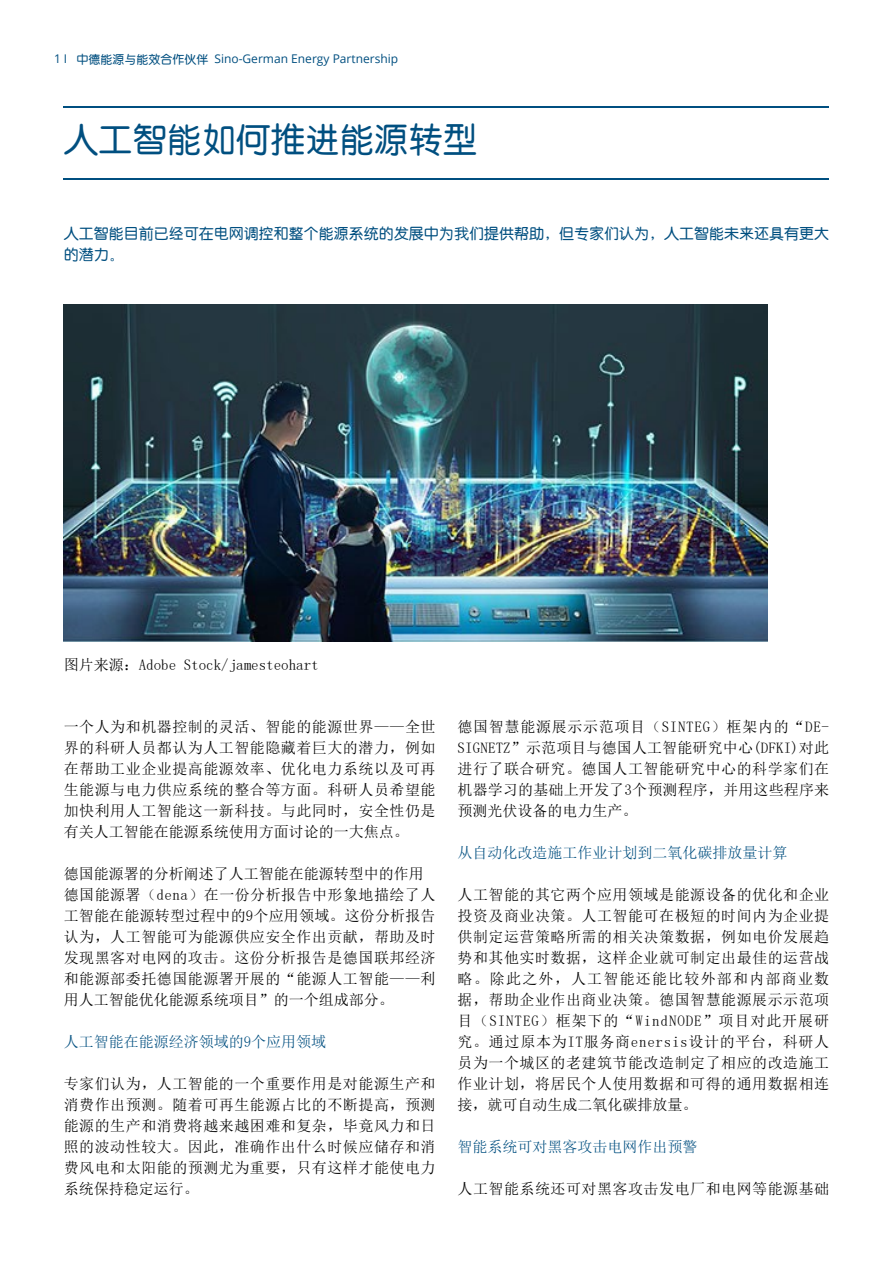
<style>
.page{position:relative;width:893px;height:1263px;background:#fff}
.page>*{position:absolute;margin:0;border:0;box-sizing:border-box;transform-origin:0 0}
.t1{font:34.5px "H Ye 3 gj";color:#004f80}
.t2{font:15px/21px "Sim Sun";letter-spacing:.03em;color:#000;text-align:justify}
.t3{font:15px "Sim Sun";color:#004f80}
.t4{font:15px/21px "H Ye 3 gj";color:#004f80}
.t5{font:15px "Sim Sun";color:#000}
.t6{font:12px "Open Sans";color:#004f80}
.s1{font-family:"H Ye 3 gj"}
</style>
<div class="page">
<hr style="left:64px;top:106px;width:765px;height:2px;background:#004f80">
<hr style="left:64px;top:179px;width:765px;height:1px;background:#004f80">
<img style="left:64px;top:304px;width:704px;height:337px">
<p class="t6" style="left:54px;top:51px;width:346px">1 I <span class="s1">中德能源与能效合作伙伴</span> Sino-German Energy Partnership</p>
<h1 class="t1" style="left:64px;top:123px;width:416px">人工智能如何推进能源转型</h1>
<p class="t4" style="left:64px;top:223px;width:767px">人工智能目前已经可在电网调控和整个能源系统的发展中为我们提供帮助，但专家们认为，人工智能未来还具有更大的潜力。</p>
<p class="t5" style="left:64px;top:657px;width:256px">图片来源：Adobe Stock/jamesteohart</p>
<p class="t2" style="left:64px;top:716px;width:373px">一个人为和机器控制的灵活、智能的能源世界——全世界的科研人员都认为人工智能隐藏着巨大的潜力，例如在帮助工业企业提高能源效率、优化电力系统以及可再生能源与电力供应系统的整合等方面。科研人员希望能加快利用人工智能这一新科技。与此同时，安全性仍是有关人工智能在能源系统使用方面讨论的一大焦点。</p>
<p class="t2" style="left:64px;top:863px;width:373px;text-align:left">德国能源署的分析阐述了人工智能在能源转型中的作用德国能源署（dena）在一份分析报告中形象地描绘了人工智能在能源转型过程中的9个应用领域。这份分析报告认为，人工智能可为能源供应安全作出贡献，帮助及时发现黑客对电网的攻击。这份分析报告是德国联邦经济和能源部委托德国能源署开展的“能源人工智能——利用人工智能优化能源系统项目”的一个组成部分。</p>
<p class="t3" style="left:64px;top:1034px;width:264px">人工智能在能源经济领域的9个应用领域</p>
<p class="t2" style="left:64px;top:1073px;width:373px">专家们认为，人工智能的一个重要作用是对能源生产和消费作出预测。随着可再生能源占比的不断提高，预测能源的生产和消费将越来越困难和复杂，毕竟风力和日照的波动性较大。因此，准确作出什么时候应储存和消费风电和太阳能的预测尤为重要，只有这样才能使电力系统保持稳定运行。</p>
<p class="t2" style="left:457px;top:716px;width:373px">德国智慧能源展示示范项目（SINTEG）框架内的“DE-SIGNETZ”示范项目与德国人工智能研究中心(DFKI)对此进行了联合研究。德国人工智能研究中心的科学家们在机器学习的基础上开发了3个预测程序，并用这些程序来预测光伏设备的电力生产。</p>
<p class="t3" style="left:457px;top:845px;width:331px">从自动化改造施工作业计划到二氧化碳排放量计算</p>
<p class="t2" style="left:457px;top:884px;width:373px">人工智能的其它两个应用领域是能源设备的优化和企业投资及商业决策。人工智能可在极短的时间内为企业提供制定运营策略所需的相关决策数据，例如电价发展趋势和其他实时数据，这样企业就可制定出最佳的运营战略。除此之外，人工智能还能比较外部和内部商业数据，帮助企业作出商业决策。德国智慧能源展示示范项目（SINTEG）框架下的“WindNODE”项目对此开展研究。通过原本为IT服务商enersis设计的平台，科研人员为一个城区的老建筑节能改造制定了相应的改造施工作业计划，将居民个人使用数据和可得的通用数据相连接，就可自动生成二氧化碳排放量。</p>
<p class="t3" style="left:457px;top:1139px;width:241px">智能系统可对黑客攻击电网作出预警</p>
<p class="t2" style="left:457px;top:1178px;width:373px">人工智能系统还可对黑客攻击发电厂和电网等能源基础</p>
</div>
